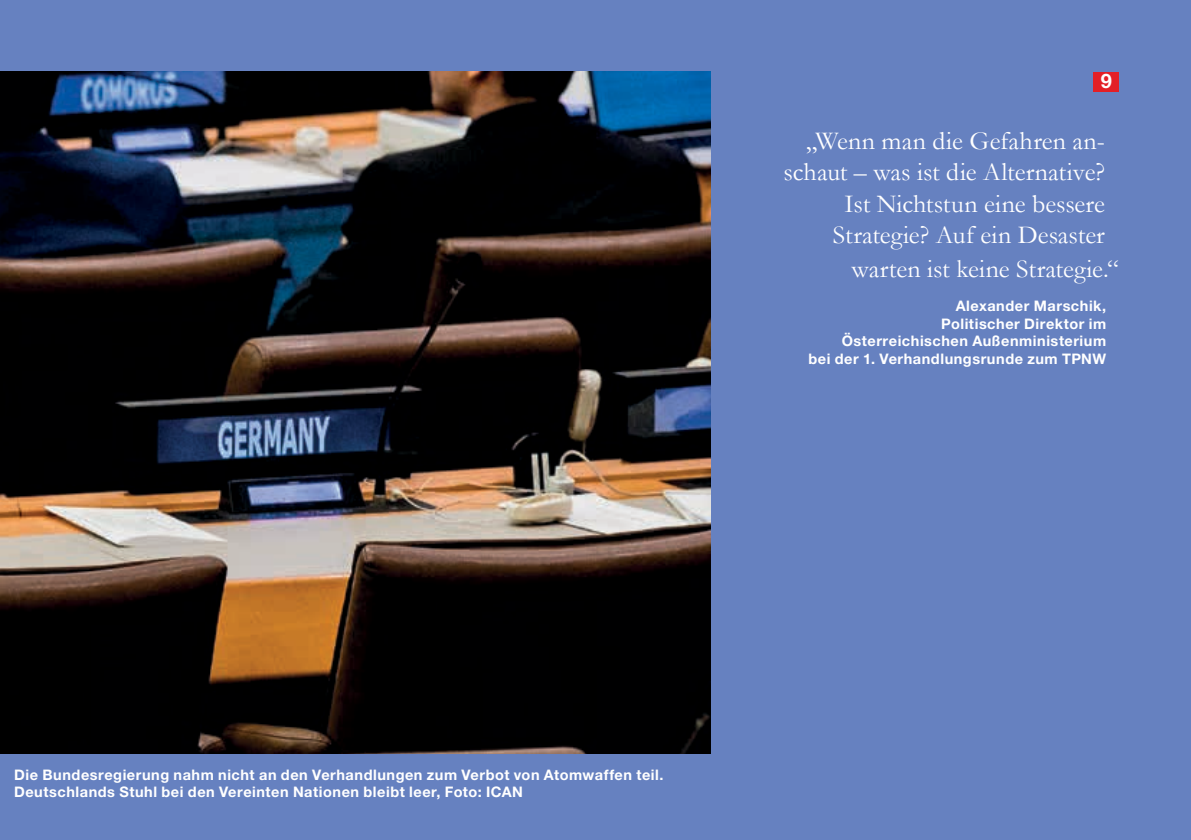
<style>
.page{position:relative;width:1191px;height:840px;background:#fff}
.page>*{position:absolute;margin:0;border:0;box-sizing:border-box;transform-origin:0 0}
.t1{font:26px/31.2px "Garamond";color:#fff;text-align:right}
.t2{font:700 20px "Helvetica Neue LT Std";color:#fff}
.t3{font:700 14.6px/17.4px "Helvetica Neue LT Std";letter-spacing:.035em;color:#fff;text-align:right}
</style>
<div class="page">
<div style="left:0;top:0;width:1191px;height:839px;background:#6681c0"></div>
<img style="left:0;top:72px;width:710px;height:680px">
<div style="left:1093px;top:72px;width:26px;height:20px;background:#e31f26"></div>
<h2 class="t2" style="left:1100px;top:69px;width:13px">9</h2>
<h1 class="t1" style="left:783px;top:125px;width:323px">„Wenn man die Gefahren an&shy;schaut – was ist die Alternative?<br>Ist Nichtstun eine bessere<br>Strategie? Auf ein Desaster</h1>
<h1 class="t1" style="left:851px;top:252px;width:269px">warten ist keine Strategie.“</h1>
<p class="t3" style="left:808px;top:297px;width:299px">Alexander Marschik,<br>Politischer Direktor im<br>Österreichischen Außenministerium<br>bei der 1. Verhandlungsrunde zum TPNW</p>
<p class="t3" style="left:14px;top:765px;width:651px;text-align:left">Die Bundesregierung nahm nicht an den Verhandlungen zum Verbot von Atomwaffen teil.<br>Deutschlands Stuhl bei den Vereinten Nationen bleibt leer, Foto: ICAN</p>
</div>
